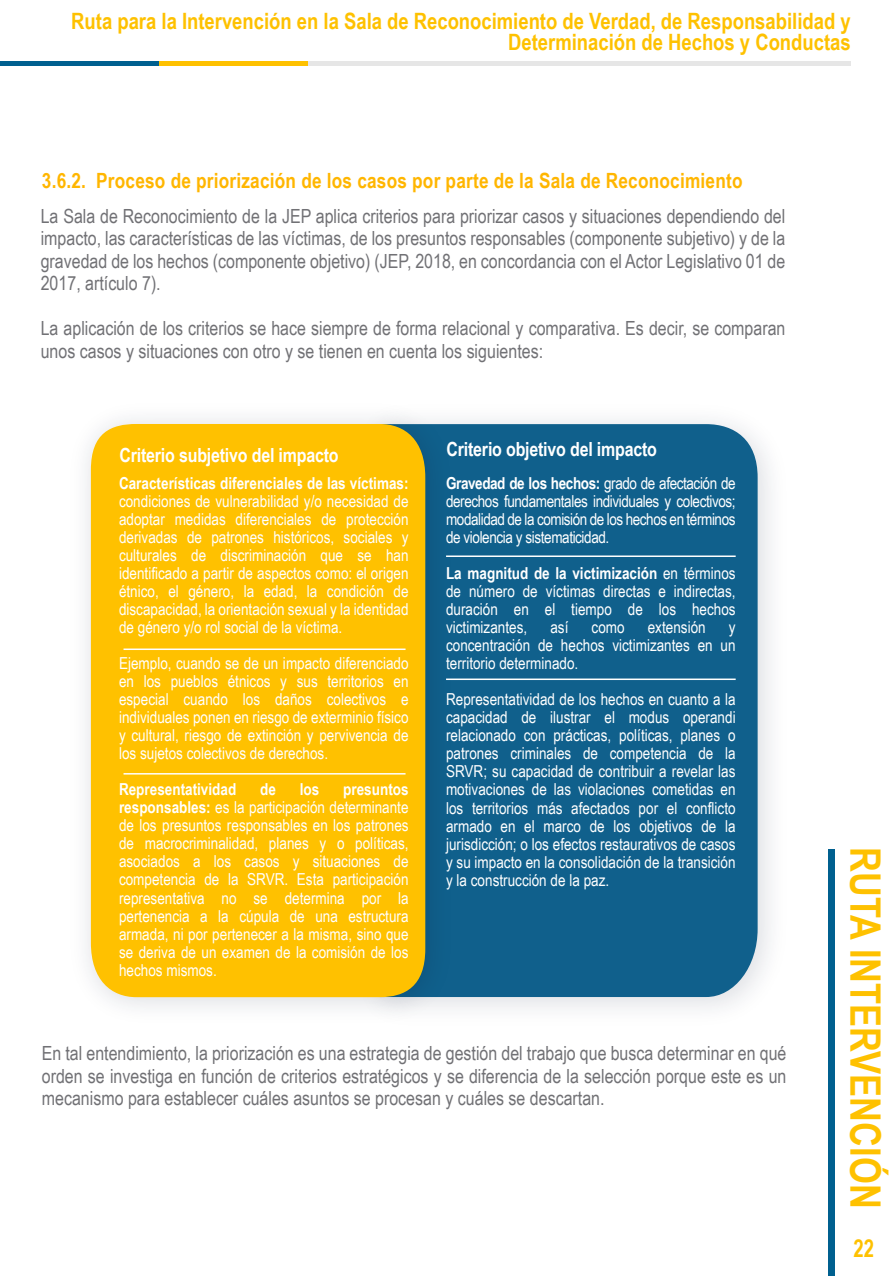
<style>
.page{position:relative;width:893px;height:1276px;background:#fff}
.page>*{position:absolute;margin:0;border:0;box-sizing:border-box;transform-origin:0 0}
.t1{font:700 42px "Arial Narrow";color:#fec100}
.t2{font:700 24.75px "Arial Narrow";color:#fec100;scale:.91 1}
.t3{font:700 22.5px/21px "Arial Narrow";color:#fec100;text-align:right}
.t4{font:700 21px "Arial Narrow";letter-spacing:.01em;color:#ffb600}
.t5{font:19.5px/22.5px "Arial Narrow";color:#717175;text-align:justify}
.t6{font:700 19.5px "Arial Narrow";letter-spacing:-.01em;color:#fff}
.t7{font:16.5px/18px "Arial Narrow";color:#fff;text-align:justify}
.t8{font:700 16.5px "Arial Narrow";color:#fff}
.s1{font-weight:700}
</style>
<div class="page">
<div style="left:828px;top:849px;width:6px;height:427px;background:#00608f"></div>
<div style="left:1px;top:61px;width:850px;height:5px;background:#e6e6e6"></div>
<div style="left:150px;top:61px;width:158px;height:5px;background:#fec100"></div>
<div style="left:0;top:61px;width:158px;height:5px;background:#00608f"></div>
<div style="left:463px;top:424px;width:295px;height:573px;background:#10608c"></div>
<img style="left:86px;top:409px;width:377px;height:610px">
<div style="left:91px;top:424px;width:334px;height:573px;background:#ffc100"></div>
<hr style="left:124px;top:648px;width:282px;height:2px;background:#fff">
<hr style="left:124px;top:773px;width:282px;height:1px;background:#fff">
<hr style="left:446px;top:555px;width:290px;height:2px;background:#fff">
<hr style="left:446px;top:678px;width:290px;height:2px;background:#fff">
<hr style="left:43px;top:148px;width:744px;height:2px;background:#4fbcea">
<hr style="left:43px;top:169px;width:744px;height:2px;background:#4fbcea">
<hr style="left:414px;top:170px;width:1px;height:1063px;background:#4fbcea">
<h3 class="t3" style="left:71px;top:10px;width:781px">Ruta para la Intervención en la Sala de Reconocimiento de Verdad, de Responsabilidad y<br>Determinación de Hechos y Conductas</h3>
<p class="t4" style="left:42px;top:164px;width:702px">3.6.2. Proceso de priorización de los casos por parte de la Sala de Reconocimiento</p>
<p class="t5" style="left:41px;top:204px;width:746px">La Sala de Reconocimiento de la JEP aplica criterios para priorizar casos y situaciones dependiendo del impacto, las características de las víctimas, de los presuntos responsables (componente subjetivo) y de la gravedad de los hechos (componente objetivo) (JEP, 2018, en concordancia con el Actor Legislativo 01 de 2017, artículo 7).</p>
<p class="t5" style="left:41px;top:316px;width:746px">La aplicación de los criterios se hace siempre de forma relacional y comparativa. Es decir, se comparan unos casos y situaciones con otro y se tienen en cuenta los siguientes:</p>
<p class="t6" style="left:119px;top:441px;width:221px">Criterio subjetivo del impacto</p>
<p class="t6" style="left:446px;top:435px;width:212px">Criterio objetivo del impacto</p>
<p class="t8" style="left:119px;top:471px;width:291px">Características diferenciales de las víctimas:</p>
<p class="t7" style="left:119px;top:492px;width:291px">condiciones de vulnerabilidad y/o necesidad de adoptar medidas diferenciales de protección derivadas de patrones históricos, sociales y culturales de discriminación que se han identificado a partir de aspectos como: el origen étnico, el género, la edad, la condición de discapacidad, la orientación sexual y la identidad de género y/o rol social de la víctima.</p>
<p class="t7" style="left:119px;top:654px;width:291px">Ejemplo, cuando se de un impacto diferenciado en los pueblos étnicos y sus territorios en especial cuando los daños colectivos e individuales ponen en riesgo de exterminio físico y cultural, riesgo de extinción y pervivencia de los sujetos colectivos de derechos.</p>
<p class="t8" style="left:119px;top:777px;width:119px">Representatividad</p>
<p class="t8" style="left:260px;top:777px;width:17px">de</p>
<p class="t8" style="left:300px;top:777px;width:21px">los</p>
<p class="t7" style="left:446px;top:474px;width:291px"><span class="s1">Gravedad de los hechos:</span> grado de afectación de derechos fundamentales individuales y colectivos; modalidad de la comisión de los hechos en términos de violencia y sistematicidad.</p>
<p class="t7" style="left:446px;top:564px;width:291px"><span class="s1">La magnitud de la victimización</span> en términos de número de víctimas directas e indirectas, duración en el tiempo de los hechos victimizantes,</p>
<p class="t7" style="left:550px;top:618px;width:20px">así</p>
<p class="t7" style="left:592px;top:618px;width:35px">como</p>
<p class="t7" style="left:648px;top:618px;width:59px">extensión</p>
<p class="t7" style="left:446px;top:618px;width:291px;text-indent:283px">y concentración de hechos victimizantes en un territorio determinado.</p>
<p class="t7" style="left:446px;top:690px;width:291px">Representatividad de los hechos en cuanto a la capacidad de ilustrar el modus operandi relacionado con prácticas, políticas, planes o patrones criminales de competencia de la SRVR; su capacidad de contribuir a revelar las motivaciones de las violaciones cometidas en los territorios más afectados por el conflicto armado en el marco de los objetivos de la jurisdicción; o los efectos restaurativos de casos y su impacto en la consolidación de la transición y la construcción de la paz.</p>
<p class="t7" style="left:119px;top:780px;width:291px;text-indent:224px"><span class="s1">presuntos responsables:</span> es la participación determinante de los presuntos responsables en los patrones de macrocriminalidad, planes y o políticas, asociados a los casos y situaciones de competencia de la SRVR. Esta participación representativa no se determina por la pertenencia a la cúpula de una estructura armada, ni por pertenecer a la misma, sino que se deriva de un examen de la comisión de los hechos mismos.</p>
<p class="t5" style="left:42px;top:1041px;width:746px">En tal entendimiento, la priorización es una estrategia de gestión del trabajo que busca determinar en qué orden se investiga en función de criterios estratégicos y se diferencia de la selección porque este es un mecanismo para establecer cuáles asuntos se procesan y cuáles se descartan.</p>
<h1 class="t1" style="left:897px;top:847px;width:363px;rotate:90deg">RUTA INTERVENCIÓN</h1>
<h2 class="t2" style="left:853px;top:1229px;width:24px">22</h2>
</div>
